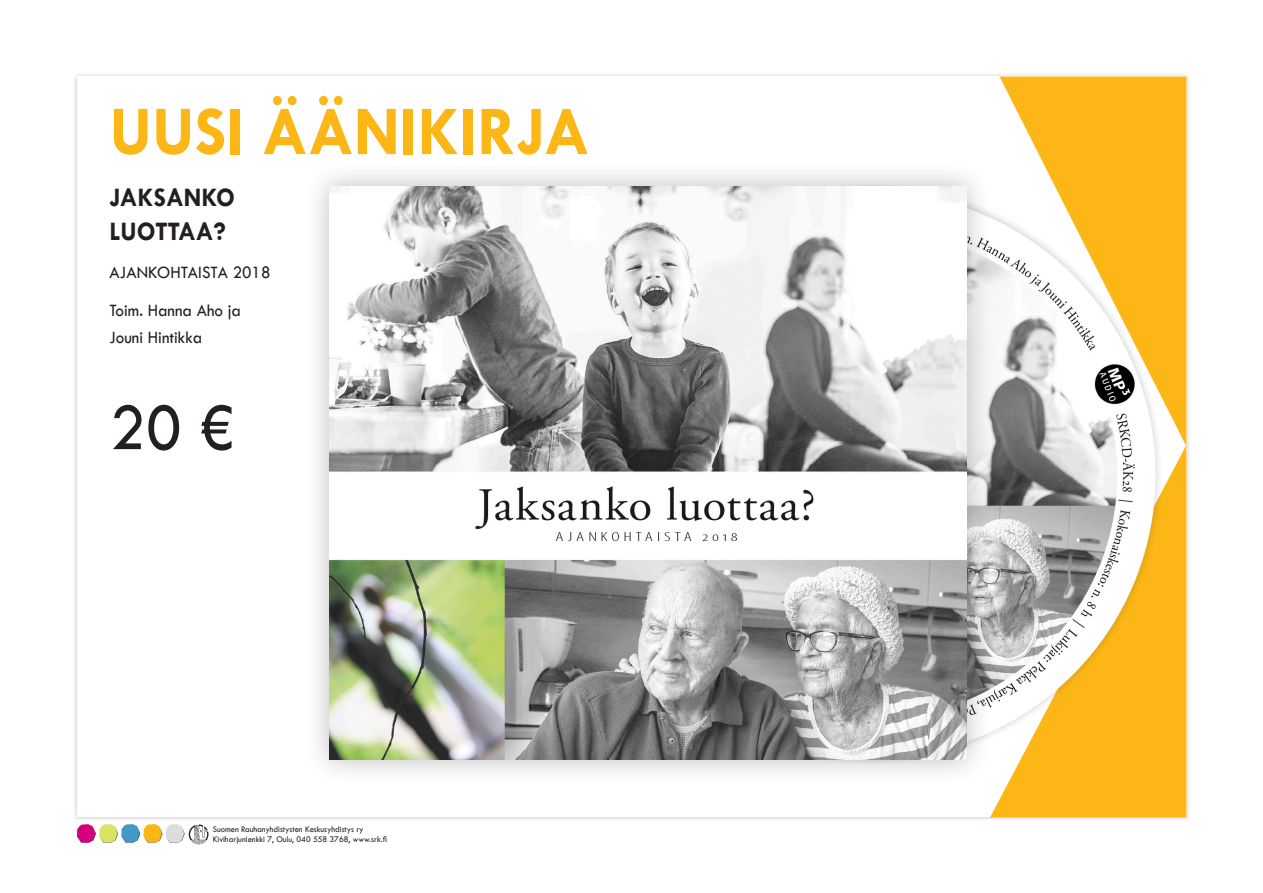
<style>
.page{position:relative;width:1263px;height:893px;background:#fff}
.page>*{position:absolute;margin:0;border:0;box-sizing:border-box;transform-origin:0 0}
.UUSI_JULKAISU{font:700 70.5px "Tw Cen";color:#fcb615;scale:.95 1}
.hinta2017{font:69px "Tw Cen";color:#231f20;scale:.95 1}
.tuotenimi2017{font:700 27px/34.5px "Tw Cen";color:#231f20;scale:.95 1}
.tuotteen_tarkennus_2{font:18px "Tw Cen";color:#231f20;scale:.95 1}
.t1{font:9px/9.8px "Tw Cen";color:#231f20;scale:.95 1}
</style>
<div class="page">
<div style="left:73px;top:72px;width:1118px;height:750px;background:#231f20;opacity:.25"></div>
<div style="left:77px;top:77px;width:1109px;height:740px;background:#fff"></div>
<svg style="left:990px;top:77px;width:196px;height:740px;background:#fcbf32"></svg>
<svg style="left:77px;top:824px;width:131px;height:21px"></svg>
<div style="left:580px;top:182px;width:584px;height:585px;background:#231f20;opacity:.25"></div>
<img style="left:992px;top:191px;width:163px;height:567px">
<div style="left:303px;top:160px;width:689px;height:625px;background:#231f20;opacity:.3"></div>
<img style="left:330px;top:186px;width:636px;height:573px">
<p class="UUSI_JULKAISU" style="left:110px;top:89px;width:507px">UUSI ÄÄNIKIRJA</p>
<p class="tuotenimi2017" style="left:110px;top:179px;width:134px">JAKSANKO<br>LUOTTAA?</p>
<p class="tuotteen_tarkennus_2" style="left:110px;top:261px;width:171px">AJANKOHTAISTA 2018</p>
<p class="tuotteen_tarkennus_2" style="left:110px;top:299px;width:140px">Toim. Hanna Aho ja</p>
<p class="tuotteen_tarkennus_2" style="left:110px;top:326px;width:99px">Jouni Hintikka</p>
<p class="hinta2017" style="left:110px;top:386px;width:132px">20 €</p>
<p class="t1" style="left:213px;top:825px;width:185px">Suomen Rauhanyhdistysten Keskusyhdistys ry<br>Kiviharjunlenkki 7, Oulu, 040 558 3768, www.srk.fi</p>
</div>
